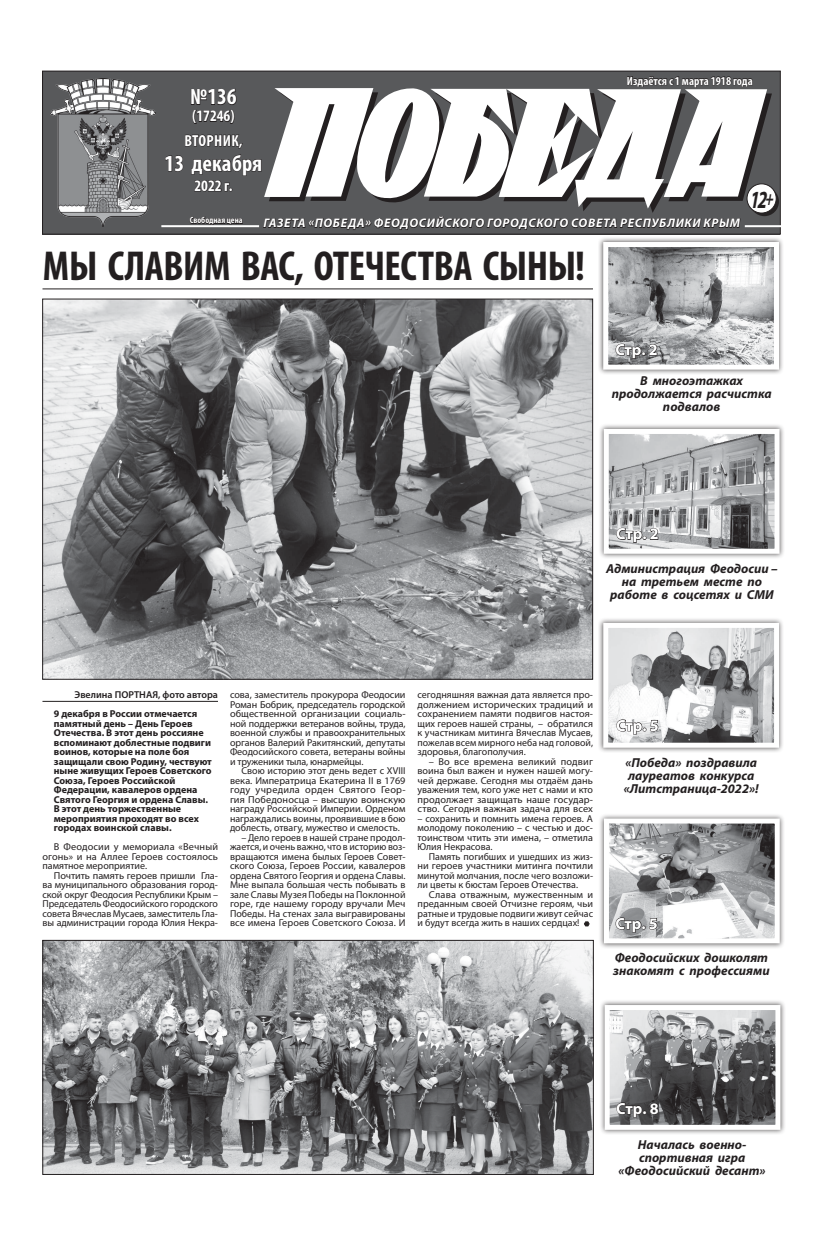
<style>
.page{position:relative;width:837px;height:1248px;background:#fff}
.page>*{position:absolute;margin:0;border:0;box-sizing:border-box;transform-origin:0 0}
.t1{font:700 condensed 42px "Myriad Pro";letter-spacing:-.01em;color:#231f20}
.t2{font:italic 700 24.7px "Myriad Pro";color:#231f20;scale:.67 1}
.t3{font:700 condensed 23px "Myriad Pro";color:#fff}
.t4{font:700 16px "Myriad Pro";letter-spacing:-.015em;color:#fff}
.t5{font:700 condensed 16px/24.5px "Myriad Pro";color:#fff;text-align:center}
.t6{font:italic 700 13px/13px "Myriad Pro";color:#231f20;text-align:center}
.t7{font:italic 700 12.5px "Myriad Pro";letter-spacing:.05em;color:#fff}
.t8{font:700 condensed 12px "Myriad Pro";color:#fff}
.t9{font:10px/9.5px "Myriad Pro";color:#231f20;text-align:justify}
.t10{font:700 10px/9.5px "Myriad Pro";color:#231f20}
.t11{font:600 10px "Myriad Pro";color:#231f20}
.t12{font:700 condensed 9px "Myriad Pro";color:#fff}
.s1{font-size:20.2px}
</style>
<div class="page">
<div style="left:42px;top:71px;width:738px;height:163px;background:#58595b"></div>
<hr style="left:42px;top:288px;width:550px;height:1px;background:#231f20">
<hr style="left:744px;top:225px;width:36px;height:2px;background:#fff">
<hr style="left:161px;top:225px;width:98px;height:2px;background:#fff">
<div style="left:749px;top:187px;width:29px;height:29px;background:#262324;border-radius:50%"></div>
<div style="left:746px;top:184px;width:30px;height:29px;background:#fff;border-radius:50%"></div>
<div style="left:746px;top:184px;width:30px;height:29px;border:1px solid #231f20;border-radius:50%"></div>
<svg style="left:164px;top:70px;width:607px;height:160px"></svg>
<img style="left:50px;top:78px;width:106px;height:148px">
<div style="left:598px;top:813px;width:186px;height:135px;background:#231f20;opacity:.75"></div>
<img style="left:609px;top:824px;width:164px;height:113px">
<div style="left:603px;top:818px;width:176px;height:125px;border:5px solid #fff"></div>
<div style="left:599px;top:999px;width:186px;height:136px;background:#231f20;opacity:.75"></div>
<img style="left:610px;top:1010px;width:164px;height:113px">
<div style="left:604px;top:1004px;width:176px;height:125px;border:5px solid #fff"></div>
<svg style="left:614px;top:916px;width:43px;height:25px"></svg>
<svg style="left:615px;top:1101px;width:44px;height:25px"></svg>
<div style="left:597px;top:236px;width:187px;height:139px;background:#231f20;opacity:.75"></div>
<img style="left:609px;top:248px;width:163px;height:115px">
<div style="left:603px;top:242px;width:175px;height:127px;border:5px solid #fff"></div>
<svg style="left:614px;top:343px;width:43px;height:25px"></svg>
<div style="left:597px;top:617px;width:187px;height:136px;background:#231f20;opacity:.75"></div>
<img style="left:609px;top:629px;width:163px;height:112px">
<div style="left:603px;top:623px;width:175px;height:124px;border:5px solid #fff"></div>
<svg style="left:615px;top:718px;width:43px;height:25px"></svg>
<div style="left:598px;top:423px;width:186px;height:136px;background:#231f20;opacity:.75"></div>
<img style="left:609px;top:435px;width:164px;height:112px">
<div style="left:603px;top:429px;width:176px;height:124px;border:5px solid #fff"></div>
<svg style="left:615px;top:527px;width:43px;height:25px"></svg>
<hr style="left:42px;top:701px;width:176px;height:1px;background:#231f20">
<svg style="left:584px;top:921px;width:6px;height:5px"></svg>
<img style="left:45px;top:942px;width:546px;height:230px">
<div style="left:43px;top:940px;width:550px;height:234px;border:1px solid #231f20"></div>
<img style="left:44px;top:301px;width:546px;height:376px">
<h3 class="t3" style="left:190px;top:82px;width:48px">№136</h3>
<h3 class="t5" style="left:184px;top:103px;width:59px">(17246)<br>ВТОРНИК,</h3>
<h3 class="t3" style="left:164px;top:149px;width:99px">13 декабря</h3>
<h3 class="t5" style="left:194px;top:173px;width:39px">2022 г.</h3>
<p class="t8" style="left:626px;top:73px;width:127px">Издаётся с 1 марта 1918 года</p>
<h2 class="t2" style="left:748px;top:183px;width:44px">12<span class="s1">+</span></h2>
<p class="t12" style="left:190px;top:215px;width:54px">Свободная цена</p>
<p class="t7" style="left:263px;top:215px;width:478px">ГАЗЕТА «ПОБЕДА» ФЕОДОСИЙСКОГО ГОРОДСКОГО СОВЕТА РЕСПУБЛИКИ КРЫМ</p>
<h1 class="t1" style="left:43px;top:240px;width:543px">МЫ СЛАВИМ ВАС, ОТЕЧЕСТВА СЫНЫ!</h1>
<h3 class="t4" style="left:615px;top:339px;width:44px">Стр. 2</h3>
<h3 class="t6" style="left:611px;top:373px;width:161px">В многоэтажках продолжается расчистка подвалов</h3>
<h3 class="t4" style="left:616px;top:523px;width:44px">Стр. 2</h3>
<h3 class="t6" style="left:606px;top:561px;width:173px">Администрация Феодосии – на третьем месте по работе в соцсетях и СМИ</h3>
<p class="t11" style="left:75px;top:688px;width:145px">Эвелина ПОРТНАЯ, фото автора</p>
<p class="t10" style="left:54px;top:708px;width:159px">9 декабря в России отмечается памятный день – День Героев<br>Отечества. В этот день россияне вспоминают доблестные подвиги воинов, которые на поле боя защищали свою Родину, чествуют ныне живущих Героев Советского<br>Союза, Героев Российской<br>Федерации, кавалеров ордена<br>Святого Георгия и ордена Славы.<br>В этот день торжественные мероприятия проходят во всех городах воинской славы.</p>
<p class="t9" style="left:42px;top:842px;width:177px;text-indent:11px">В Феодосии у мемориала «Вечный огонь» и на Аллее Героев состоялось памятное мероприятие.</p>
<p class="t9" style="left:42px;top:870px;width:177px;text-indent:11px">Почтить память героев пришли Гла&shy;ва муниципального образования город&shy;ской округ Феодосия Республики Крым – Председатель Феодосийского городского совета Вячеслав Мусаев, заместитель Гла&shy;вы администрации города Юлия Некра-</p>
<p class="t9" style="left:230px;top:690px;width:177px">сова, заместитель прокурора Феодосии Роман Бобрик, председатель городской общественной организации социаль&shy;ной поддержки ветеранов войны, труда, военной службы и правоохранительных органов Валерий Ракитянский, депутаты Феодосийского совета, ветераны войны и труженики тыла, юнармейцы.</p>
<p class="t9" style="left:230px;top:766px;width:177px;text-indent:11px">Свою историю этот день ведет с XVIII века. Императрица Екатерина II в 1769 году учредила орден Святого Геор&shy;гия Победоносца – высшую воинскую награду Российской Империи. Орденом награждались воины, проявившие в бою доблесть, отвагу, мужество и смелость.</p>
<p class="t9" style="left:230px;top:832px;width:177px;text-indent:11px">– Дело героев в нашей стране продол&shy;жается, и очень важно, что в историю воз&shy;вращаются имена былых Героев Совет&shy;ского Союза, Героев России, кавалеров ордена Святого Георгия и ордена Славы.<br>Мне выпала большая честь побывать в зале Славы Музея Победы на Поклонной горе, где нашему городу вручали Меч Победы. На стенах зала выгравированы все имена Героев Советского Союза. И</p>
<p class="t9" style="left:417px;top:690px;width:177px">сегодняшняя важная дата является про&shy;должением исторических традиций и сохранением памяти подвигов настоя&shy;щих героев нашей страны, – обратился к участникам митинга Вячеслав Мусаев, пожелав всем мирного неба над головой, здоровья, благополучия.</p>
<p class="t9" style="left:417px;top:756px;width:177px;text-indent:11px">– Во все времена великий подвиг воина был важен и нужен нашей могу&shy;чей державе. Сегодня мы отдаём дань уважения тем, кого уже нет с нами и кто продолжает защищать наше государ&shy;ство. Сегодня важная задача для всех</p>
<p class="t9" style="left:417px;top:813px;width:177px">– сохранить и помнить имена героев. А молодому поколению – с честью и дос&shy;тоинством чтить эти имена, – отметила Юлия Некрасова.</p>
<p class="t9" style="left:417px;top:851px;width:177px;text-indent:11px">Память погибших и ушедших из жиз&shy;ни героев участники митинга почтили минутой молчания, после чего возложи&shy;ли цветы к бюстам Героев Отечества.</p>
<p class="t9" style="left:417px;top:889px;width:177px;text-indent:11px">Слава отважным, мужественным и преданным своей Отчизне героям, чьи ратные и трудовые подвиги живут сейчас и будут всегда жить в наших сердцах!</p>
<h3 class="t4" style="left:616px;top:715px;width:44px">Стр. 5</h3>
<h3 class="t6" style="left:623px;top:755px;width:136px">«Победа» поздравила лауреатов конкурса «Литстраница-2022»!</h3>
<h3 class="t4" style="left:615px;top:913px;width:44px">Стр. 5</h3>
<h3 class="t6" style="left:613px;top:950px;width:158px;text-align:left">Феодосийских дошколят знакомят с профессиями</h3>
<h3 class="t4" style="left:616px;top:1097px;width:44px">Стр. 8</h3>
<h3 class="t6" style="left:618px;top:1137px;width:148px">Началась военно&shy;спортивная игра «Феодосийский десант»</h3>
</div>
